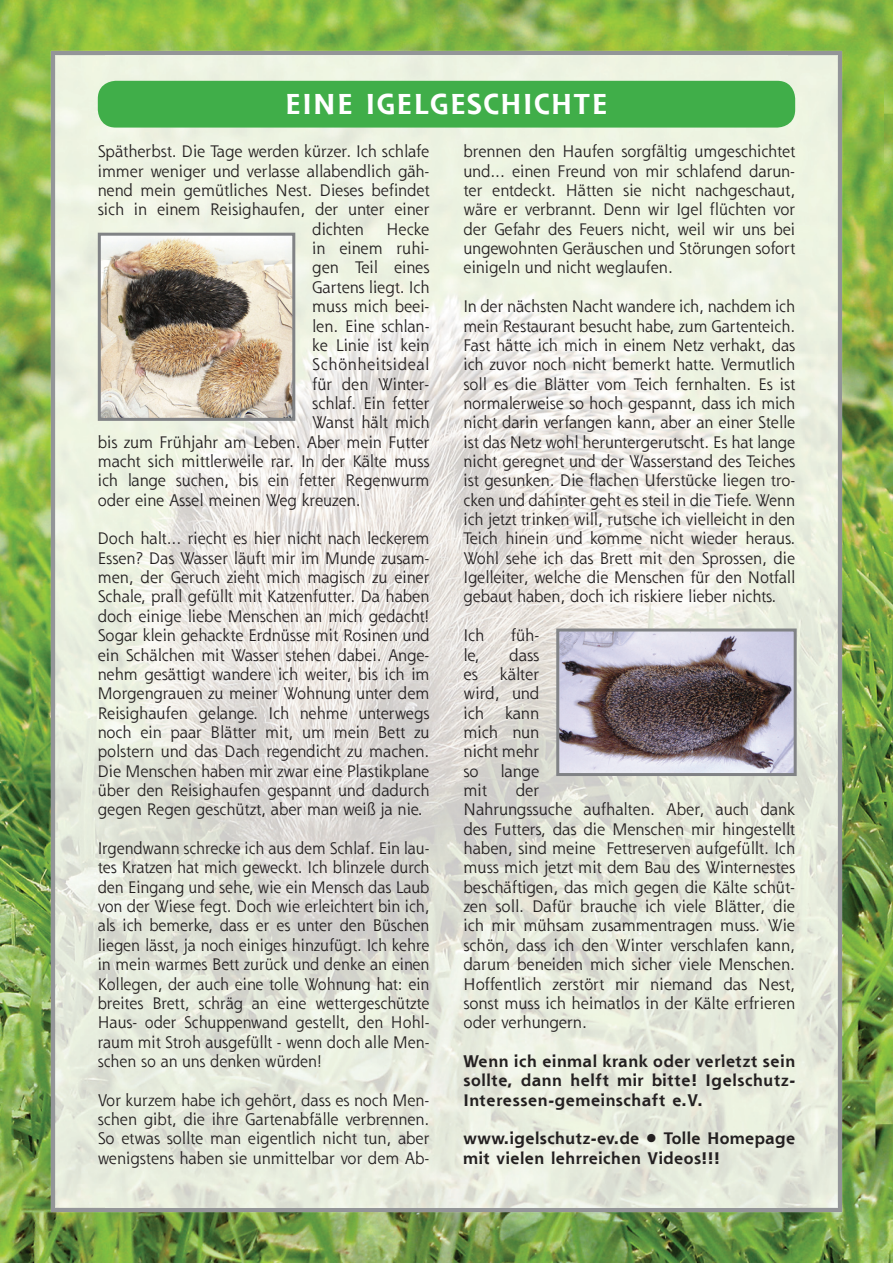
<style>
.page{position:relative;width:893px;height:1263px;background:#fff}
.page>*{position:absolute;margin:0;border:0;box-sizing:border-box;transform-origin:0 0}
.t1{font:700 28.5px "Shannon ATT";letter-spacing:.05em;color:#fff}
.t2{font:16.5px/19.4px "Shannon ATT";color:#231f20;text-align:justify}
.t3{font:700 16.5px/19.4px "Shannon ATT";letter-spacing:.03em;color:#231f20;text-align:justify}
.t4{font:16.5px "Shannon ATT";letter-spacing:.035em;color:#231f20}
</style>
<div class="page">
<img style="left:0;top:0;width:893px;height:1263px">
<img style="left:105px;top:55px;width:683px;height:785px">
<img style="left:105px;top:840px;width:683px;height:367px">
<img style="left:55px;top:55px;width:50px;height:1153px">
<img style="left:788px;top:55px;width:50px;height:1153px">
<div style="left:98px;top:81px;width:697px;height:47px;background:#40ae49;border-radius:18px"></div>
<img style="left:102px;top:237px;width:189px;height:180px">
<div style="left:98px;top:233px;width:197px;height:188px;border:3px solid #808285"></div>
<img style="left:560px;top:632px;width:233px;height:140px">
<div style="left:556px;top:628px;width:241px;height:148px;border:3px solid #808285"></div>
<h1 class="t1" style="left:285px;top:87px;width:324px">EINE IGELGESCHICHTE</h1>
<p class="t2" style="left:463px;top:142px;width:333px">brennen den Haufen sorgfältig umgeschichtet und... einen Freund von mir schlafend darun&shy;ter entdeckt. Hätten sie nicht nachgeschaut, wäre er verbrannt. Denn wir Igel flüchten vor der Gefahr des Feuers nicht, weil wir uns bei ungewohnten Geräuschen und Störungen sofort einigeln und nicht weglaufen.</p>
<p class="t2" style="left:463px;top:297px;width:333px">In der nächsten Nacht wandere ich, nachdem ich mein Restaurant besucht habe, zum Gartenteich.<br>Fast hätte ich mich in einem Netz verhakt, das ich zuvor noch nicht bemerkt hatte. Vermutlich soll es die Blätter vom Teich fernhalten. Es ist normalerweise so hoch gespannt, dass ich mich nicht darin verfangen kann, aber an einer Stelle ist das Netz wohl heruntergerutscht. Es hat lange nicht geregnet und der Wasserstand des Teiches ist gesunken. Die flachen Uferstücke liegen tro&shy;cken und dahinter geht es steil in die Tiefe. Wenn ich jetzt trinken will, rutsche ich vielleicht in den Teich hinein und komme nicht wieder heraus.<br>Wohl sehe ich das Brett mit den Sprossen, die Igelleiter, welche die Menschen für den Notfall gebaut haben, doch ich riskiere lieber nichts.</p>
<p class="t2" style="left:463px;top:626px;width:22px">Ich</p>
<p class="t2" style="left:511px;top:626px;width:30px">füh-</p>
<p class="t2" style="left:463px;top:645px;width:17px">le,</p>
<p class="t2" style="left:509px;top:645px;width:31px">dass</p>
<p class="t2" style="left:463px;top:664px;width:16px">es</p>
<p class="t2" style="left:98px;top:142px;width:333px">Spätherbst. Die Tage werden kürzer. Ich schlafe</p>
<p class="t2" style="left:98px;top:161px;width:333px">immer weniger und verlasse allabendlich gäh-</p>
<p class="t2" style="left:98px;top:181px;width:333px">nend mein gemütliches Nest. Dieses befindet</p>
<p class="t2" style="left:98px;top:200px;width:333px">sich in einem Reisighaufen, der unter einer</p>
<p class="t2" style="left:312px;top:219px;width:53px">dichten</p>
<p class="t2" style="left:386px;top:219px;width:44px">Hecke</p>
<p class="t2" style="left:312px;top:239px;width:119px">in einem ruhi-</p>
<p class="t2" style="left:312px;top:258px;width:119px">gen Teil eines</p>
<p class="t2" style="left:312px;top:277px;width:119px">Gartens liegt. Ich</p>
<p class="t2" style="left:312px;top:297px;width:119px">muss mich beei-</p>
<p class="t2" style="left:312px;top:316px;width:119px">len. Eine schlan-</p>
<p class="t2" style="left:312px;top:335px;width:119px">ke Linie ist kein</p>
<p class="t4" style="left:312px;top:354px;width:119px">Schönheitsideal</p>
<p class="t2" style="left:312px;top:374px;width:119px">für den Winter-</p>
<p class="t2" style="left:312px;top:393px;width:119px">schlaf. Ein fetter</p>
<p class="t2" style="left:312px;top:413px;width:119px">Wanst hält mich</p>
<p class="t2" style="left:98px;top:432px;width:333px">bis zum Frühjahr am Leben. Aber mein Futter</p>
<p class="t2" style="left:98px;top:451px;width:333px">macht sich mittlerweile rar. In der Kälte muss</p>
<p class="t2" style="left:98px;top:471px;width:333px">ich lange suchen, bis ein fetter Regenwurm</p>
<p class="t2" style="left:98px;top:490px;width:264px">oder eine Assel meinen Weg kreuzen.</p>
<p class="t2" style="left:98px;top:529px;width:333px">Doch halt... riecht es hier nicht nach leckerem Essen? Das Wasser läuft mir im Munde zusam&shy;men, der Geruch zieht mich magisch zu einer Schale, prall gefüllt mit Katzenfutter. Da haben doch einige liebe Menschen an mich gedacht!<br>Sogar klein gehackte Erdnüsse mit Rosinen und ein Schälchen mit Wasser stehen dabei. Ange&shy;nehm gesättigt wandere ich weiter, bis ich im Morgengrauen zu meiner Wohnung unter dem Reisighaufen gelange. Ich nehme unterwegs noch ein paar Blätter mit, um mein Bett zu polstern und das Dach regendicht zu machen.<br>Die Menschen haben mir zwar eine Plastikplane über den Reisighaufen gespannt und dadurch gegen Regen geschützt, aber man weiß ja nie.</p>
<p class="t2" style="left:98px;top:838px;width:333px">Irgendwann schrecke ich aus dem Schlaf. Ein lau&shy;tes Kratzen hat mich geweckt. Ich blinzele durch den Eingang und sehe, wie ein Mensch das Laub von der Wiese fegt. Doch wie erleichtert bin ich, als ich bemerke, dass er es unter den Büschen liegen lässt, ja noch einiges hinzufügt. Ich kehre in mein warmes Bett zurück und denke an einen Kollegen, der auch eine tolle Wohnung hat: ein breites Brett, schräg an eine wettergeschützte Haus- oder Schuppenwand gestellt, den Hohl&shy;raum mit Stroh ausgefüllt - wenn doch alle Men&shy;schen so an uns denken würden!</p>
<p class="t2" style="left:98px;top:1090px;width:333px">Vor kurzem habe ich gehört, dass es noch Men&shy;schen gibt, die ihre Gartenabfälle verbrennen.<br>So etwas sollte man eigentlich nicht tun, aber wenigstens haben sie unmittelbar vor dem Ab-</p>
<p class="t2" style="left:463px;top:664px;width:77px;text-indent:36px">kälter wird, und ich</p>
<p class="t2" style="left:463px;top:703px;width:77px;text-indent:42px">kann mich nun nicht mehr so</p>
<p class="t2" style="left:500px;top:761px;width:40px">lange</p>
<p class="t2" style="left:463px;top:780px;width:333px;text-align:left;text-indent:52px">der<br>Nahrungssuche aufhalten. Aber, auch dank des Futters, das die Menschen mir hingestellt haben, sind meine Fettreserven aufgefüllt. Ich muss mich jetzt mit dem Bau des Winternestes beschäftigen, das mich gegen die Kälte schüt&shy;zen soll. Dafür brauche ich viele Blätter, die ich mir mühsam zusammentragen muss. Wie schön, dass ich den Winter verschlafen kann, darum beneiden mich sicher viele Menschen.<br>Hoffentlich zerstört mir niemand das Nest, sonst muss ich heimatlos in der Kälte erfrieren oder verhungern.</p>
<p class="t3" style="left:463px;top:1051px;width:333px">Wenn ich einmal krank oder verletzt sein sollte, dann helft mir bitte! Igelschutz-Interessen-gemeinschaft e.V.</p>
<p class="t3" style="left:463px;top:1129px;width:333px">www.igelschutz-ev.de • Tolle Homepage mit vielen lehrreichen Videos!!!</p>
<p class="t2" style="left:463px;top:780px;width:25px">mit</p>
</div>
